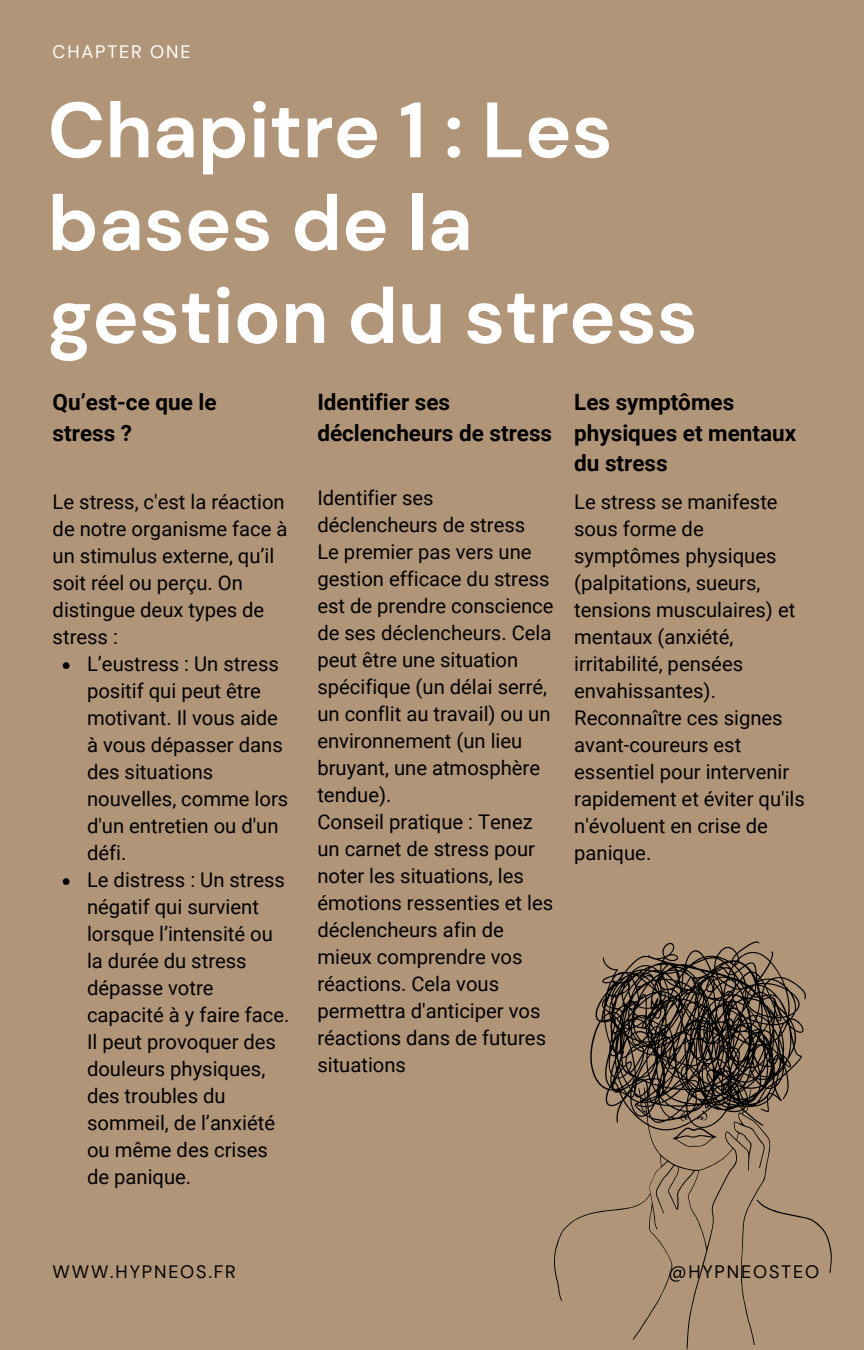
<style>
.page{position:relative;width:864px;height:1350px;background:#b19578}
.page>*{position:absolute;margin:0;border:0;box-sizing:border-box;transform-origin:0 0}
.t1{font:700 78.08px/92.7px "DM Sans";color:#fff}
.t2{font:700 22.5px/30.4px "Roboto";color:#000}
.t3{font:20.25px/27px "Roboto";color:#000}
.t4{font:18px "DM Sans";letter-spacing:.1em;color:#000}
.t5{font:18px "DM Sans";letter-spacing:.1em;color:#fff}
</style>
<div class="page">
<svg style="left:554px;top:1147px;width:216px;height:203px"></svg>
<svg style="left:757px;top:1200px;width:75px;height:73px"></svg>
<svg style="left:590px;top:941px;width:216px;height:206px"></svg>
<svg style="left:63px;top:662px;width:7px;height:7px"></svg>
<svg style="left:63px;top:878px;width:7px;height:7px"></svg>
<p class="t5" style="left:53px;top:40px;width:139px">CHAPTER ONE</p>
<h3 class="t1" style="left:48px;top:84px;width:652px">Chapitre 1 : Les bases de la gestion du stress</h3>
<h1 class="t2" style="left:53px;top:387px;width:165px">Qu’est-ce que le stress ?</h1>
<h2 class="t3" style="left:53px;top:488px;width:236px">Le stress, c'est la réaction de notre organisme face à un stimulus externe, qu’il soit réel ou perçu. On distingue deux types de stress :</h2>
<h3 class="t3" style="left:87px;top:650px;width:203px">L’eustress : Un stress positif qui peut être motivant. Il vous aide à vous dépasser dans des situations nouvelles, comme lors d'un entretien ou d'un défi.</h3>
<p class="t3" style="left:87px;top:866px;width:204px">Le distress : Un stress négatif qui survient lorsque l’intensité ou la durée du stress dépasse votre capacité à y faire face.<br>Il peut provoquer des douleurs physiques, des troubles du sommeil, de l’anxiété ou même des crises de panique.</p>
<h2 class="t2" style="left:317px;top:387px;width:236px">Identifier ses déclencheurs de stress</h2>
<p class="t3" style="left:317px;top:485px;width:238px">Identifier ses déclencheurs de stress<br>Le premier pas vers une gestion efficace du stress est de prendre conscience de ses déclencheurs. Cela peut être une situation spécifique (un délai serré, un conflit au travail) ou un environnement (un lieu bruyant, une atmosphère tendue).<br>Conseil pratique : Tenez un carnet de stress pour noter les situations, les émotions ressenties et les déclencheurs afin de mieux comprendre vos réactions. Cela vous permettra d'anticiper vos réactions dans de futures situations</p>
<h2 class="t2" style="left:574px;top:387px;width:223px">Les symptômes physiques et mentaux du stress</h2>
<h3 class="t3" style="left:574px;top:488px;width:232px">Le stress se manifeste sous forme de symptômes physiques (palpitations, sueurs, tensions musculaires) et mentaux (anxiété, irritabilité, pensées envahissantes).<br>Reconnaître ces signes avant-coureurs est essentiel pour intervenir rapidement et éviter qu'ils n'évoluent en crise de panique.</h3>
<p class="t4" style="left:53px;top:1261px;width:185px">WWW.HYPNEOS.FR</p>
<p class="t4" style="left:668px;top:1261px;width:152px">@HYPNEOSTEO</p>
</div>
